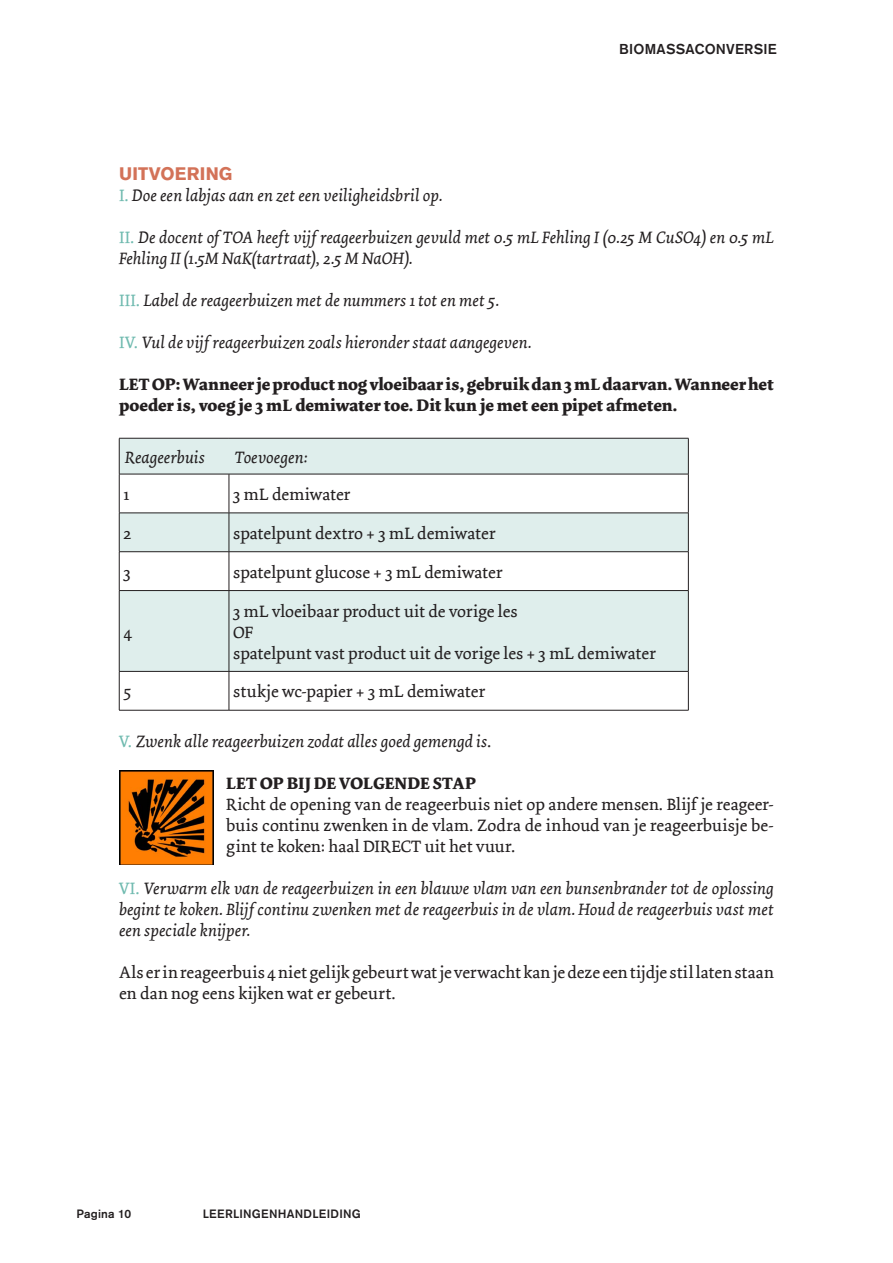
<style>
.page{position:relative;width:893px;height:1263px;background:#fff}
.page>*{position:absolute;margin:0;border:0;box-sizing:border-box;transform-origin:0 0}
.tussenkopje{font:700 18px "Akzidenz Grotesk BQ";letter-spacing:.01em;color:#d37258}
.broodtekst{font:italic 17.25px/21px "Dolly";letter-spacing:.005em;color:#231f20}
.broodtekst-2{font:17.25px/21px "Dolly";color:#231f20;text-align:justify}
.broodtekst-3{font:700 17.25px/21px "Dolly";color:#231f20}
.t1{font:500 14.25px "Akzidenz Grotesk BQ";letter-spacing:.015em;color:#231f20}
.t2{font:500 12px "Akzidenz Grotesk BQ";letter-spacing:.02em;color:#231f20}
.s1{font-style:normal;color:#6fbaaf}
.s2{font-style:normal}
</style>
<div class="page">
<svg style="left:120px;top:439px;width:568px;height:232px;fill:#dfeeec"></svg>
<hr style="left:119px;top:474px;width:1px;height:39px;background:#231f20">
<hr style="left:229px;top:474px;width:1px;height:39px;background:#231f20">
<hr style="left:688px;top:474px;width:1px;height:39px;background:#231f20">
<hr style="left:119px;top:513px;width:110px;height:1px;background:#231f20">
<hr style="left:119px;top:513px;width:1px;height:38px;background:#231f20">
<hr style="left:229px;top:513px;width:459px;height:1px;background:#231f20">
<hr style="left:229px;top:513px;width:1px;height:38px;background:#231f20">
<hr style="left:688px;top:513px;width:1px;height:38px;background:#231f20">
<hr style="left:119px;top:551px;width:110px;height:1px;background:#231f20">
<hr style="left:119px;top:552px;width:1px;height:38px;background:#231f20">
<hr style="left:229px;top:551px;width:459px;height:1px;background:#231f20">
<hr style="left:229px;top:552px;width:1px;height:38px;background:#231f20">
<hr style="left:688px;top:552px;width:1px;height:38px;background:#231f20">
<hr style="left:119px;top:590px;width:110px;height:1px;background:#231f20">
<hr style="left:119px;top:591px;width:1px;height:80px;background:#231f20">
<hr style="left:229px;top:590px;width:459px;height:1px;background:#231f20">
<hr style="left:229px;top:591px;width:1px;height:80px;background:#231f20">
<hr style="left:688px;top:591px;width:1px;height:80px;background:#231f20">
<hr style="left:119px;top:671px;width:110px;height:1px;background:#231f20">
<hr style="left:119px;top:672px;width:1px;height:38px;background:#231f20">
<hr style="left:229px;top:671px;width:459px;height:1px;background:#231f20">
<hr style="left:229px;top:672px;width:1px;height:38px;background:#231f20">
<hr style="left:688px;top:672px;width:1px;height:38px;background:#231f20">
<hr style="left:119px;top:710px;width:110px;height:1px;background:#231f20">
<hr style="left:229px;top:710px;width:459px;height:1px;background:#231f20">
<hr style="left:119px;top:438px;width:110px;height:1px;background:#231f20">
<hr style="left:119px;top:438px;width:1px;height:36px;background:#231f20">
<hr style="left:229px;top:438px;width:459px;height:1px;background:#231f20">
<hr style="left:688px;top:438px;width:1px;height:36px;background:#231f20">
<hr style="left:119px;top:474px;width:110px;height:1px;background:#231f20">
<hr style="left:229px;top:474px;width:459px;height:1px;background:#231f20">
<img style="left:119px;top:770px;width:95px;height:95px">
<p class="t1" style="left:619px;top:40px;width:159px">BIOMASSACONVERSIE</p>
<p class="tussenkopje" style="left:119px;top:163px;width:115px">UITVOERING</p>
<p class="broodtekst" style="left:119px;top:185px;width:325px"><span class="s1">I.</span> Doe een labjas aan en zet een veiligheidsbril op.</p>
<p class="broodtekst" style="left:119px;top:227px;width:656px"><span class="s1">II.</span> De docent of TOA heeft vijf reageerbuizen gevuld met 0.5 mL Fehling I (0.25 M CuSO4) en 0.5 mL<br>Fehling II (1.5M NaK(tartraat), 2.5 M NaOH).</p>
<p class="broodtekst" style="left:119px;top:290px;width:382px"><span class="s1">III.</span> Label de reageerbuizen met de nummers 1 tot en met 5.</p>
<p class="broodtekst" style="left:119px;top:332px;width:414px"><span class="s1">IV.</span> Vul de vijf reageerbuizen zoals hieronder staat aangegeven.</p>
<p class="broodtekst-3" style="left:119px;top:374px;width:656px">LET OP: Wanneer je product nog vloeibaar is, gebruik dan 3 mL daarvan. Wanneer het poeder is, voeg je 3 mL demiwater toe. Dit kun je met een pipet afmeten.</p>
<p class="broodtekst" style="left:125px;top:447px;width:81px">Reageerbuis</p>
<p class="broodtekst" style="left:235px;top:447px;width:74px">Toevoegen:</p>
<p class="broodtekst-2" style="left:123px;top:484px;width:7px">1</p>
<p class="broodtekst-2" style="left:233px;top:484px;width:119px">3 mL demiwater</p>
<p class="broodtekst-2" style="left:123px;top:523px;width:9px">2</p>
<p class="broodtekst-2" style="left:233px;top:523px;width:264px">spatelpunt dextro + 3 mL demiwater</p>
<p class="broodtekst-2" style="left:123px;top:562px;width:9px">3</p>
<p class="broodtekst-2" style="left:233px;top:562px;width:271px">spatelpunt glucose + 3 mL demiwater</p>
<p class="broodtekst-2" style="left:123px;top:622px;width:10px">4</p>
<p class="broodtekst-2" style="left:233px;top:601px;width:286px">3 mL vloeibaar product uit de vorige les</p>
<p class="broodtekst-2" style="left:233px;top:622px;width:21px">OF</p>
<p class="broodtekst-2" style="left:233px;top:643px;width:424px">spatelpunt vast product uit de vorige les + 3 mL demiwater</p>
<p class="broodtekst-2" style="left:123px;top:682px;width:9px">5</p>
<p class="broodtekst-2" style="left:233px;top:682px;width:254px">stukje wc-papier + 3 mL demiwater</p>
<p class="broodtekst" style="left:119px;top:731px;width:374px"><span class="s1">V.</span> Zwenk alle reageerbuizen zodat alles goed gemengd is<span class="s2">.</span></p>
<p class="broodtekst-3" style="left:226px;top:773px;width:251px">LET OP BIJ DE VOLGENDE STAP</p>
<p class="broodtekst-2" style="left:226px;top:794px;width:549px">Richt de opening van de reageerbuis niet op andere mensen. Blijf je reageer&shy;buis continu zwenken in de vlam. Zodra de inhoud van je reageerbuisje be&shy;gint te koken: haal DIRECT uit het vuur.</p>
<p class="broodtekst" style="left:119px;top:878px;width:656px;text-align:justify"><span class="s1">VI.</span> Verwarm elk van de reageerbuizen in een blauwe vlam van een bunsenbrander tot de oplossing begint te koken. Blijf continu zwenken met de reageerbuis in de vlam. Houd de reageerbuis vast met een speciale knijper.</p>
<p class="broodtekst-2" style="left:119px;top:962px;width:656px">Als er in reageerbuis 4 niet gelijk gebeurt wat je verwacht kan je deze een tijdje stil laten staan en dan nog eens kijken wat er gebeurt.</p>
<p class="t2" style="left:77px;top:1207px;width:56px">Pagina 10</p>
<p class="t2" style="left:203px;top:1207px;width:159px">LEERLINGENHANDLEIDING</p>
</div>
